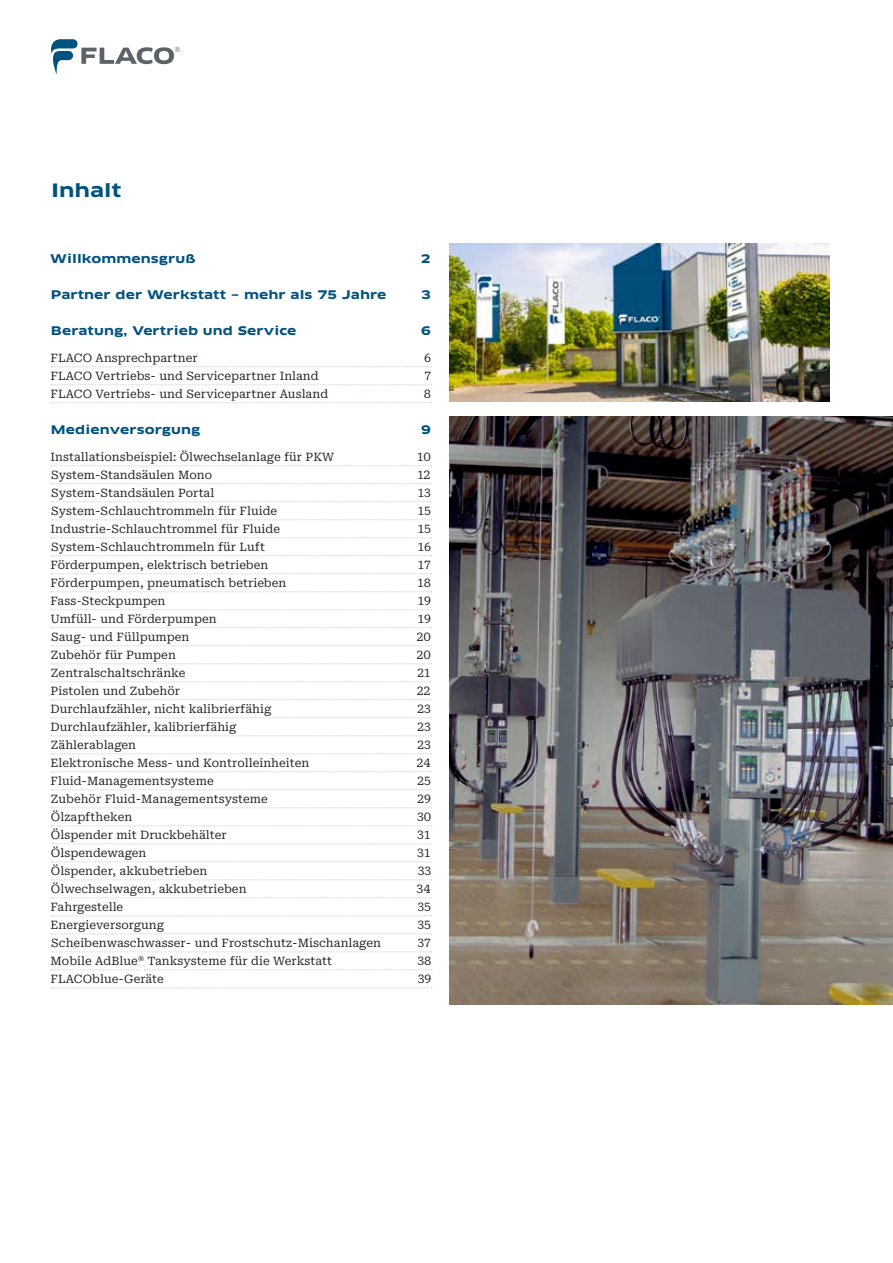
<style>
.page{position:relative;width:893px;height:1263px;background:#fff}
.page>*{position:absolute;margin:0;border:0;box-sizing:border-box;transform-origin:0 0}
.t1{font:700 18px "Clan OT Extd";color:#01527f}
.t2{font:11.7px "Roboto Serif";letter-spacing:.005em;color:#231f20}
.t3{font:700 11.7px "Clan OT Extd";letter-spacing:.005em;color:#01527f}
</style>
<div class="page">
<svg style="left:51px;top:39px;width:129px;height:36px"></svg>
<svg style="left:51px;top:366px;width:381px;height:1px"></svg>
<svg style="left:51px;top:384px;width:381px;height:1px"></svg>
<svg style="left:51px;top:402px;width:381px;height:1px"></svg>
<svg style="left:51px;top:465px;width:381px;height:1px"></svg>
<svg style="left:52px;top:483px;width:379px;height:1px"></svg>
<svg style="left:52px;top:501px;width:379px;height:1px"></svg>
<svg style="left:52px;top:519px;width:380px;height:1px"></svg>
<svg style="left:51px;top:537px;width:381px;height:1px"></svg>
<svg style="left:52px;top:555px;width:380px;height:1px"></svg>
<svg style="left:51px;top:573px;width:380px;height:1px"></svg>
<svg style="left:51px;top:591px;width:381px;height:1px"></svg>
<svg style="left:51px;top:609px;width:381px;height:1px"></svg>
<svg style="left:51px;top:627px;width:381px;height:1px"></svg>
<svg style="left:52px;top:645px;width:380px;height:1px"></svg>
<svg style="left:51px;top:663px;width:381px;height:1px"></svg>
<svg style="left:51px;top:681px;width:380px;height:1px"></svg>
<svg style="left:51px;top:699px;width:380px;height:1px"></svg>
<svg style="left:51px;top:717px;width:380px;height:1px"></svg>
<svg style="left:51px;top:735px;width:380px;height:1px"></svg>
<svg style="left:51px;top:753px;width:380px;height:1px"></svg>
<svg style="left:51px;top:771px;width:380px;height:1px"></svg>
<svg style="left:51px;top:789px;width:381px;height:1px"></svg>
<svg style="left:51px;top:807px;width:381px;height:1px"></svg>
<svg style="left:51px;top:825px;width:381px;height:1px"></svg>
<svg style="left:51px;top:843px;width:380px;height:1px"></svg>
<svg style="left:51px;top:861px;width:380px;height:1px"></svg>
<svg style="left:51px;top:879px;width:381px;height:1px"></svg>
<svg style="left:51px;top:897px;width:380px;height:1px"></svg>
<svg style="left:51px;top:915px;width:381px;height:1px"></svg>
<svg style="left:51px;top:933px;width:381px;height:1px"></svg>
<svg style="left:52px;top:951px;width:379px;height:1px"></svg>
<svg style="left:51px;top:966px;width:381px;height:4px"></svg>
<svg style="left:51px;top:987px;width:381px;height:1px"></svg>
<img style="left:450px;top:243px;width:380px;height:159px">
<img style="left:450px;top:416px;width:443px;height:589px">
<h1 class="t1" style="left:51px;top:180px;width:72px">Inhalt</h1>
<p class="t3" style="left:50px;top:251px;width:147px">Willkommensgruß</p>
<p class="t3" style="left:421px;top:251px;width:11px">2</p>
<p class="t3" style="left:51px;top:287px;width:337px">Partner der Werkstatt – mehr als 75 Jahre</p>
<p class="t3" style="left:421px;top:287px;width:11px">3</p>
<p class="t3" style="left:51px;top:323px;width:247px">Beratung, Vertrieb und Service</p>
<p class="t3" style="left:421px;top:323px;width:11px">6</p>
<p class="t2" style="left:51px;top:348px;width:149px">FLACO Ansprechpartner</p>
<p class="t2" style="left:424px;top:348px;width:8px">6</p>
<p class="t2" style="left:51px;top:366px;width:270px">FLACO Vertriebs- und Servicepartner Inland</p>
<p class="t2" style="left:425px;top:366px;width:8px">7</p>
<p class="t2" style="left:51px;top:384px;width:279px">FLACO Vertriebs- und Servicepartner Ausland</p>
<p class="t2" style="left:424px;top:384px;width:9px">8</p>
<p class="t3" style="left:51px;top:422px;width:151px">Medienversorgung</p>
<p class="t3" style="left:421px;top:422px;width:11px">9</p>
<p class="t2" style="left:51px;top:447px;width:285px">Installationsbeispiel: Ölwechselanlage für PKW</p>
<p class="t2" style="left:417px;top:447px;width:15px">10</p>
<p class="t2" style="left:51px;top:465px;width:162px">System-Standsäulen Mono</p>
<p class="t2" style="left:417px;top:465px;width:15px">12</p>
<p class="t2" style="left:51px;top:483px;width:165px">System-Standsäulen Portal</p>
<p class="t2" style="left:418px;top:483px;width:15px">13</p>
<p class="t2" style="left:51px;top:501px;width:228px">System-Schlauchtrommeln für Fluide</p>
<p class="t2" style="left:418px;top:501px;width:15px">15</p>
<p class="t2" style="left:51px;top:519px;width:231px">Industrie-Schlauchtrommel für Fluide</p>
<p class="t2" style="left:418px;top:519px;width:15px">15</p>
<p class="t2" style="left:51px;top:537px;width:215px">System-Schlauchtrommeln für Luft</p>
<p class="t2" style="left:418px;top:537px;width:15px">16</p>
<p class="t2" style="left:51px;top:555px;width:219px">Förderpumpen, elektrisch betrieben</p>
<p class="t2" style="left:418px;top:555px;width:14px">17</p>
<p class="t2" style="left:51px;top:573px;width:237px">Förderpumpen, pneumatisch betrieben</p>
<p class="t2" style="left:417px;top:573px;width:15px">18</p>
<p class="t2" style="left:51px;top:591px;width:116px">Fass-Steckpumpen</p>
<p class="t2" style="left:418px;top:591px;width:15px">19</p>
<p class="t2" style="left:50px;top:609px;width:168px">Umfüll- und Förderpumpen</p>
<p class="t2" style="left:418px;top:609px;width:15px">19</p>
<p class="t2" style="left:51px;top:627px;width:140px">Saug- und Füllpumpen</p>
<p class="t2" style="left:416px;top:627px;width:16px">20</p>
<p class="t2" style="left:51px;top:645px;width:127px">Zubehör für Pumpen</p>
<p class="t2" style="left:416px;top:645px;width:16px">20</p>
<p class="t2" style="left:51px;top:663px;width:136px">Zentralschaltschränke</p>
<p class="t2" style="left:417px;top:663px;width:15px">21</p>
<p class="t2" style="left:51px;top:681px;width:131px">Pistolen und Zubehör</p>
<p class="t2" style="left:417px;top:681px;width:15px">22</p>
<p class="t2" style="left:51px;top:699px;width:222px">Durchlaufzähler, nicht kalibrierfähig</p>
<p class="t2" style="left:417px;top:699px;width:15px">23</p>
<p class="t2" style="left:51px;top:717px;width:187px">Durchlaufzähler, kalibrierfähig</p>
<p class="t2" style="left:417px;top:717px;width:15px">23</p>
<p class="t2" style="left:51px;top:735px;width:87px">Zählerablagen</p>
<p class="t2" style="left:417px;top:735px;width:15px">23</p>
<p class="t2" style="left:51px;top:753px;width:260px">Elektronische Mess- und Kontrolleinheiten</p>
<p class="t2" style="left:417px;top:753px;width:16px">24</p>
<p class="t2" style="left:51px;top:771px;width:165px">Fluid-Managementsysteme</p>
<p class="t2" style="left:417px;top:771px;width:15px">25</p>
<p class="t2" style="left:51px;top:789px;width:219px">Zubehör Fluid-Managementsysteme</p>
<p class="t2" style="left:417px;top:789px;width:15px">29</p>
<p class="t2" style="left:51px;top:807px;width:83px">Ölzapftheken</p>
<p class="t2" style="left:417px;top:807px;width:16px">30</p>
<p class="t2" style="left:51px;top:825px;width:177px">Ölspender mit Druckbehälter</p>
<p class="t2" style="left:417px;top:825px;width:15px">31</p>
<p class="t2" style="left:51px;top:843px;width:97px">Ölspendewagen</p>
<p class="t2" style="left:417px;top:843px;width:15px">31</p>
<p class="t2" style="left:51px;top:861px;width:158px">Ölspender, akkubetrieben</p>
<p class="t2" style="left:418px;top:861px;width:15px">33</p>
<p class="t2" style="left:51px;top:879px;width:197px">Ölwechselwagen, akkubetrieben</p>
<p class="t2" style="left:417px;top:879px;width:16px">34</p>
<p class="t2" style="left:51px;top:897px;width:74px">Fahrgestelle</p>
<p class="t2" style="left:417px;top:897px;width:15px">35</p>
<p class="t2" style="left:51px;top:915px;width:115px">Energieversorgung</p>
<p class="t2" style="left:417px;top:915px;width:15px">35</p>
<p class="t2" style="left:51px;top:933px;width:331px">Scheibenwaschwasser- und Frostschutz-Mischanlagen</p>
<p class="t2" style="left:417px;top:933px;width:15px">37</p>
<p class="t2" style="left:51px;top:951px;width:283px">Mobile AdBlue<sup>®</sup> Tanksysteme für die Werkstatt</p>
<p class="t2" style="left:417px;top:951px;width:16px">38</p>
<p class="t2" style="left:51px;top:969px;width:115px">FLACOblue-Geräte</p>
<p class="t2" style="left:418px;top:969px;width:15px">39</p>
</div>
